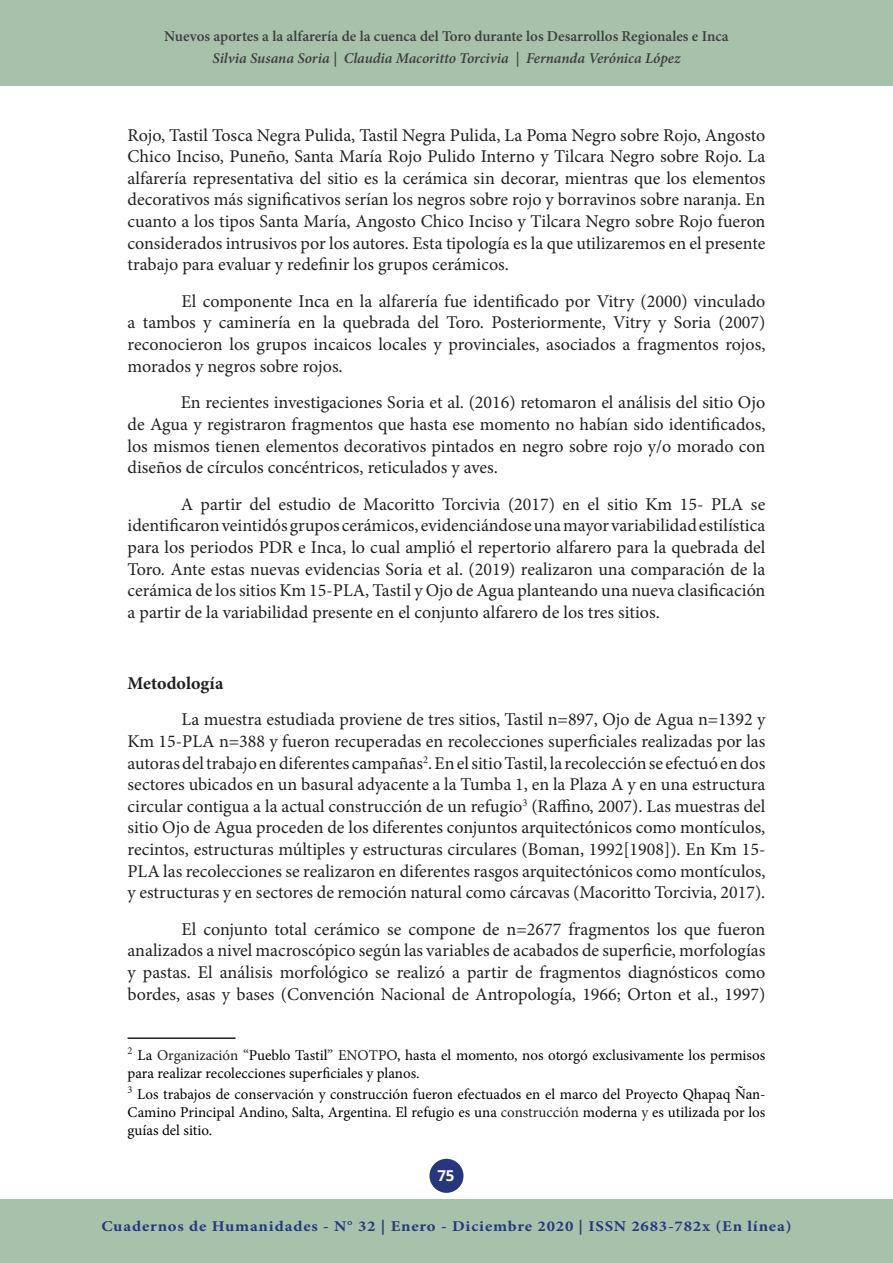
<style>
.page{position:relative;width:893px;height:1263px;background:#fff}
.page>*{position:absolute;margin:0;border:0;box-sizing:border-box;transform-origin:0 0}
.t1{font:18px/21.6px "Minion Pro";color:#231f20;text-align:justify}
.t2{font:700 18px "Minion Pro";letter-spacing:.005em;color:#231f20}
.t3{font:15px/18px "Minion Pro";color:#000}
.t4{font:600 15px "Minion Pro";color:#3e3e3f}
.t5{font:700 15px "Minion Pro";letter-spacing:.05em;color:#27377e;scale:1.11 1}
.t6{font:italic 600 15px "Minion Pro";letter-spacing:-.005em;color:#3e3e3f}
.t7{font:700 15px "Open Sans";color:#fff}
.s1{color:#231f20}
.s2{font-family:"Times New Roman"}
</style>
<div class="page">
<div style="left:429px;top:1159px;width:34px;height:34px;background:#27377e;border-radius:50%"></div>
<div style="left:0;top:0;width:893px;height:85px;background:#a7c1ab"></div>
<div style="left:0;top:1199px;width:893px;height:64px;background:#a7c1ab"></div>
<hr style="left:128px;top:1037px;width:108px;height:2px;background:#231f20">
<p class="t4" style="left:164px;top:26px;width:566px">Nuevos aportes a la alfarería de la cuenca del Toro durante los Desarrollos Regionales e Inca</p>
<p class="t6" style="left:213px;top:48px;width:469px">Silvia Susana Soria | Claudia Macoritto Torcivia | Fernanda Verónica López</p>
<p class="t1" style="left:128px;top:124px;width:639px">Rojo, Tastil Tosca Negra Pulida, Tastil Negra Pulida, La Poma Negro sobre Rojo, Angosto Chico Inciso, Puneño, Santa María Rojo Pulido Interno y Tilcara Negro sobre Rojo. La alfarería representativa del sitio es la cerámica sin decorar, mientras que los elementos decorativos más significativos serían los negros sobre rojo y borravinos sobre naranja. En cuanto a los tipos Santa María, Angosto Chico Inciso y Tilcara Negro sobre Rojo fueron considerados intrusivos por los autores. Esta tipología es la que utilizaremos en el presente trabajo para evaluar y redefinir los grupos cerámicos.</p>
<p class="t1" style="left:128px;top:290px;width:639px;text-indent:54px">El componente Inca en la alfarería fue identificado por Vitry (2000) vinculado a tambos y caminería en la quebrada del Toro. Posteriormente, Vitry y Soria (2007) reconocieron los grupos incaicos locales y provinciales, asociados a fragmentos rojos, morados y negros sobre rojos.</p>
<p class="t1" style="left:128px;top:392px;width:639px;text-indent:53px">En recientes investigaciones Soria et al. (2016) retomaron el análisis del sitio Ojo de Agua y registraron fragmentos que hasta ese momento no habían sido identificados, los mismos tienen elementos decorativos pintados en negro sobre rojo y/o morado con diseños de círculos concéntricos, reticulados y aves.</p>
<p class="t1" style="left:128px;top:493px;width:639px;text-indent:53px">A partir del estudio de Macoritto Torcivia (2017) en el sitio Km 15- PLA se identificaron veintidós grupos cerámicos, evidenciándose una mayor variabilidad estilística para los periodos PDR e Inca, lo cual amplió el repertorio alfarero para la quebrada del Toro. Ante estas nuevas evidencias Soria et al. (2019) realizaron una comparación de la cerámica de los sitios Km 15-PLA, Tastil y Ojo de Agua planteando una nueva clasificación a partir de la variabilidad presente en el conjunto alfarero de los tres sitios.</p>
<p class="t2" style="left:128px;top:670px;width:97px">Metodología</p>
<p class="t1" style="left:128px;top:709px;width:640px;text-indent:54px">La muestra estudiada proviene de tres sitios, Tastil n=897, Ojo de Agua n=1392 y Km 15-PLA n=388 y fueron recuperadas en recolecciones superficiales realizadas por las autoras del trabajo en diferentes campañas<sup>2</sup>. En el sitio Tastil, la recolección se efectuó en dos sectores ubicados en un basural adyacente a la Tumba 1, en la Plaza A y en una estructura circular contigua a la actual construcción de un refugio<sup>3</sup> (Raffino, 2007). Las muestras del sitio Ojo de Agua proceden de los diferentes conjuntos arquitectónicos como montículos, recintos, estructuras múltiples y estructuras circulares (Boman, 1992[1908]). En Km 15- PLA las recolecciones se realizaron en diferentes rasgos arquitectónicos como montículos, y estructuras y en sectores de remoción natural como cárcavas (Macoritto Torcivia, 2017).</p>
<p class="t1" style="left:128px;top:918px;width:639px;text-indent:54px">El conjunto total cerámico se compone de n=2677 fragmentos los que fueron analizados a nivel macroscópico según las variables de acabados de superficie, morfologías y pastas. El análisis morfológico se realizó a partir de fragmentos diagnósticos como bordes, asas y bases (Convención Nacional de Antropología, 1966; Orton et al., 1997)</p>
<p class="t3" style="left:128px;top:1046px;width:639px"><sup>2</sup> La <span class="s1">Organización “</span>Pueblo Tastil<span class="s1">” ENOTPO</span>, hasta el momento, nos otorgó exclusivamente los permisos para realizar recolecciones superficiales y planos.</p>
<p class="t3" style="left:128px;top:1086px;width:639px;text-align:justify"><sup>3</sup> Los trabajos de conservación y construcción fueron efectuados en el marco del Proyecto Qhapaq <span class="s2">Ñan</span>-Camino Principal Andino, Salta, Argentina. El refugio es una <span class="s1">construcción</span> moderna <span class="s1">y</span> es utilizada por los guías del sitio.</p>
<p class="t7" style="left:437px;top:1165px;width:19px">75</p>
<p class="t5" style="left:101px;top:1216px;width:623px">Cuadernos de Humanidades - N° 32 | Enero - Diciembre 2020 | ISSN 2683-782x (En línea)</p>
</div>
